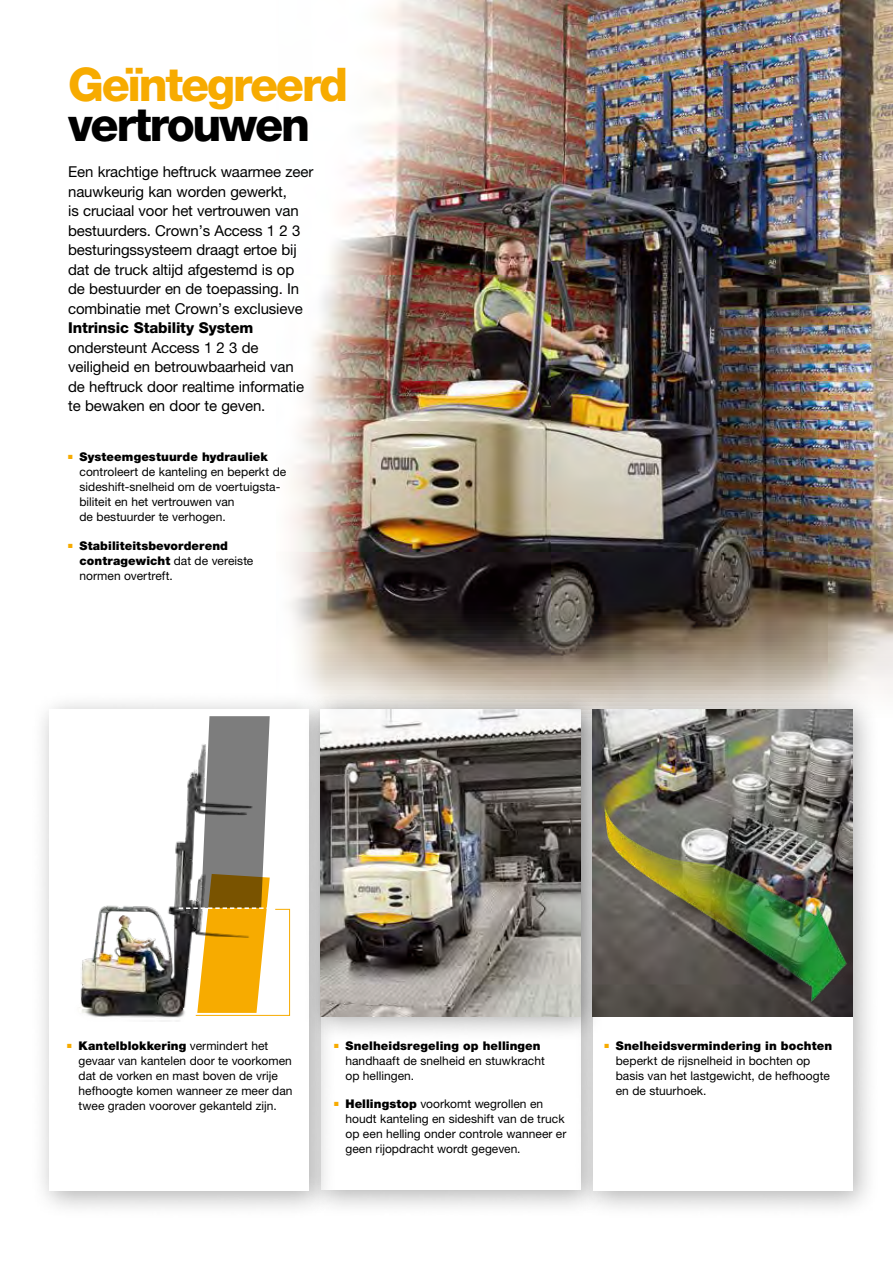
<style>
.page{position:relative;width:893px;height:1263px;background:#fff}
.page>*{position:absolute;margin:0;border:0;box-sizing:border-box;transform-origin:0 0}
.t1{font:800 46.5px "Helvetica Neue LT Std";letter-spacing:-.05em;color:#f7ab00}
.t2{font:800 46.5px "Helvetica Neue LT Std";letter-spacing:-.05em;color:#000}
.t3{font:15px/19.5px "Helvetica Neue LT Std";letter-spacing:-.01em;color:#000}
.t4{font:800 15px "Helvetica Neue LT Std";letter-spacing:-.01em;color:#000}
.t5{font:12px/15px "Helvetica Neue LT Std";letter-spacing:.005em;color:#000}
.t6{font:900 12px/15px "Helvetica Neue LT Std";letter-spacing:.01em;color:#000}
.s1{font-weight:900}
.s2{font-weight:400}
</style>
<div class="page">
<img style="left:290px;top:0;width:603px;height:694px">
<div style="left:302px;top:691px;width:308px;height:528px;background:#000;opacity:.3"></div>
<div style="left:321px;top:710px;width:260px;height:480px;background:#fff"></div>
<div style="left:30px;top:691px;width:308px;height:529px;background:#000;opacity:.3"></div>
<div style="left:49px;top:710px;width:260px;height:481px;background:#fff"></div>
<div style="left:574px;top:691px;width:307px;height:529px;background:#000;opacity:.3"></div>
<div style="left:593px;top:710px;width:260px;height:481px;background:#fff"></div>
<div style="left:56px;top:54px;width:302px;height:101px;background:#fff"></div>
<div style="left:49px;top:433px;width:256px;height:166px;background:#fff"></div>
<div style="left:303px;top:692px;width:305px;height:351px;background:#000;opacity:.3"></div>
<img style="left:321px;top:710px;width:260px;height:306px">
<img style="left:79px;top:841px;width:104px;height:180px">
<svg style="left:179px;top:716px;width:111px;height:300px"></svg>
<img style="left:593px;top:710px;width:260px;height:306px">
<img style="left:596px;top:790px;width:257px;height:226px">
<h1 class="t1" style="left:68px;top:56px;width:281px">Geïntegreerd</h1>
<h1 class="t2" style="left:68px;top:97px;width:243px">vertrouwen</h1>
<p class="t3" style="left:68px;top:162px;width:247px">Een krachtige heftruck waarmee zeer nauwkeurig kan worden gewerkt,<br>is cruciaal voor het vertrouwen van bestuurders. Crown’s Access 1 2 3 besturingssysteem draagt ertoe bij dat de truck altijd afgestemd is op de bestuurder en de toepassing. In combinatie met Crown’s exclusieve</p>
<p class="t4" style="left:68px;top:319px;width:187px">Intrinsic Stability System</p>
<p class="t3" style="left:68px;top:337px;width:237px">ondersteunt Access 1 2 3 de veiligheid en betrouwbaarheid van de heftruck door realtime informatie te bewaken en door te geven.</p>
<p class="t5" style="left:79px;top:449px;width:208px;text-indent:-11px"><sup>■</sup> <span class="s1">Systeemgestuurde hydrauliek </span>controleert de kanteling en beperkt de sideshift-snelheid om de voertuigsta&shy;biliteit en het vertrouwen van<br>de bestuurder te verhogen.</p>
<p class="t6" style="left:79px;top:538px;width:175px;text-indent:-11px"><sup>■</sup> Stabiliteitsbevorderend contragewicht <span class="s2">dat de vereiste normen overtreft.</span></p>
<p class="t5" style="left:79px;top:1038px;width:216px;text-indent:-11px"><sup>■</sup> <span class="s1">Kantelblokkering</span> vermindert het gevaar van kantelen door te voorkomen dat de vorken en mast boven de vrije hefhoogte komen wanneer ze meer dan twee graden voorover gekanteld zijn.</p>
<p class="t5" style="left:616px;top:1038px;width:218px;text-indent:-11px"><sup>■</sup> <span class="s1">Snelheidsvermindering in bochten </span>beperkt de rijsnelheid in bochten op basis van het lastgewicht, de hefhoogte en de stuurhoek.</p>
<p class="t5" style="left:345px;top:1038px;width:201px;text-indent:-11px"><sup>■</sup> <span class="s1">Snelheidsregeling op hellingen </span>handhaaft de snelheid en stuwkracht op hellingen.</p>
<p class="t5" style="left:345px;top:1096px;width:223px;text-indent:-11px"><sup>■</sup> <span class="s1">Hellingstop</span> voorkomt wegrollen en houdt kanteling en sideshift van de truck op een helling onder controle wanneer er geen rijopdracht wordt gegeven.</p>
</div>
